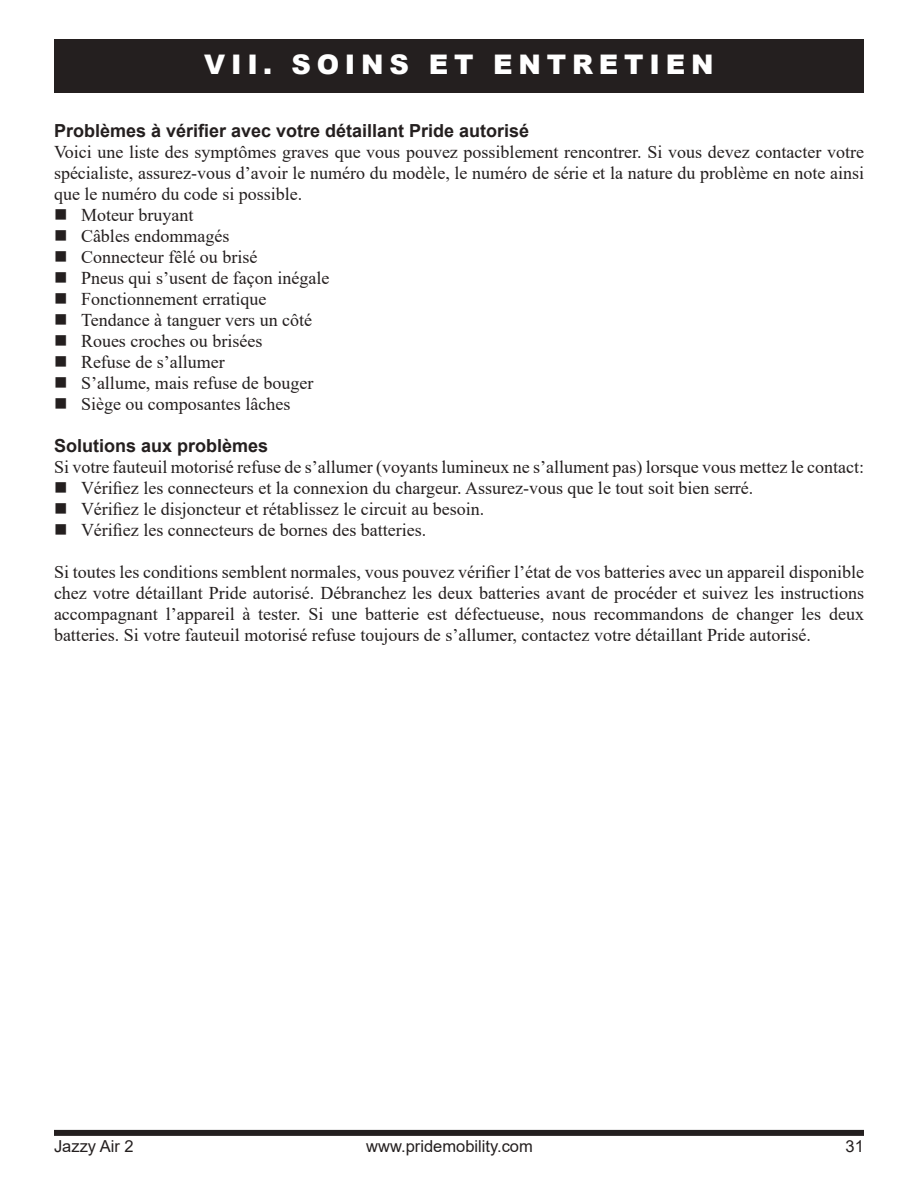
<style>
.page{position:relative;width:918px;height:1188px;background:#fff}
.page>*{position:absolute;margin:0;border:0;box-sizing:border-box;transform-origin:0 0}
.t1{font:900 27px "Arial";letter-spacing:.215em;color:#fff}
.t2{font:18px/21px "Times New Roman";color:#241f1f}
.t3{font:700 18px "Arial";color:#241f1f}
.t4{font:16.5px "Arial";color:#241f1f}
</style>
<div class="page">
<div style="left:54px;top:39px;width:810px;height:54px;background:#241f1f"></div>
<div style="left:54px;top:1130px;width:810px;height:6px;background:#241f1f"></div>
<h1 class="t1" style="left:204px;top:45px;width:511px">VII. SOINS ET ENTRETIEN</h1>
<p class="t3" style="left:54px;top:118px;width:477px">Problèmes à vérifier avec votre détaillant Pride autorisé</p>
<p class="t2" style="left:54px;top:141px;width:812px">Voici une liste des symptômes graves que vous pouvez possiblement rencontrer. Si vous devez contacter votre</p>
<p class="t2" style="left:54px;top:162px;width:812px">spécialiste, assurez-vous d’avoir le numéro du modèle, le numéro de série et la nature du problème en note ainsi</p>
<p class="t2" style="left:54px;top:183px;width:250px">que le numéro du code si possible.</p>
<p class="t2" style="left:81px;top:204px;width:114px">Moteur bruyant</p>
<p class="t2" style="left:81px;top:225px;width:150px">Câbles endommagés</p>
<p class="t2" style="left:81px;top:246px;width:178px">Connecteur fêlé ou brisé</p>
<p class="t2" style="left:81px;top:267px;width:250px">Pneus qui s’usent de façon inégale</p>
<p class="t2" style="left:81px;top:288px;width:187px">Fonctionnement erratique</p>
<p class="t2" style="left:81px;top:309px;width:233px">Tendance à tanguer vers un côté</p>
<p class="t2" style="left:81px;top:330px;width:183px">Roues croches ou brisées</p>
<p class="t2" style="left:81px;top:351px;width:145px">Refuse de s’allumer</p>
<p class="t2" style="left:81px;top:372px;width:234px">S’allume, mais refuse de bouger</p>
<p class="t2" style="left:81px;top:393px;width:211px">Siège ou composantes lâches</p>
<p class="t3" style="left:54px;top:433px;width:216px">Solutions aux problèmes</p>
<p class="t2" style="left:81px;top:456px;width:785px;text-indent:-27px">Si votre fauteuil motorisé refuse de s’allumer (voyants lumineux ne s’allument pas) lorsque vous mettez le contact:<br>Vérifiez les connecteurs et la connexion du chargeur. Assurez-vous que le tout soit bien serré.<br>Vérifiez le disjoncteur et rétablissez le circuit au besoin.<br>Vérifiez les connecteurs de bornes des batteries.</p>
<p class="t2" style="left:54px;top:561px;width:812px;text-align:justify">Si toutes les conditions semblent normales, vous pouvez vérifier l’état de vos batteries avec un appareil disponible chez votre détaillant Pride autorisé. Débranchez les deux batteries avant de procéder et suivez les instructions accompagnant l’appareil à tester. Si une batterie est défectueuse, nous recommandons de changer les deux batteries. Si votre fauteuil motorisé refuse toujours de s’allumer, contactez votre détaillant Pride autorisé.</p>
<p class="t4" style="left:54px;top:1134px;width:81px">Jazzy Air 2</p>
<p class="t4" style="left:366px;top:1134px;width:168px">www.pridemobility.com</p>
<p class="t4" style="left:846px;top:1134px;width:20px">31</p>
</div>
